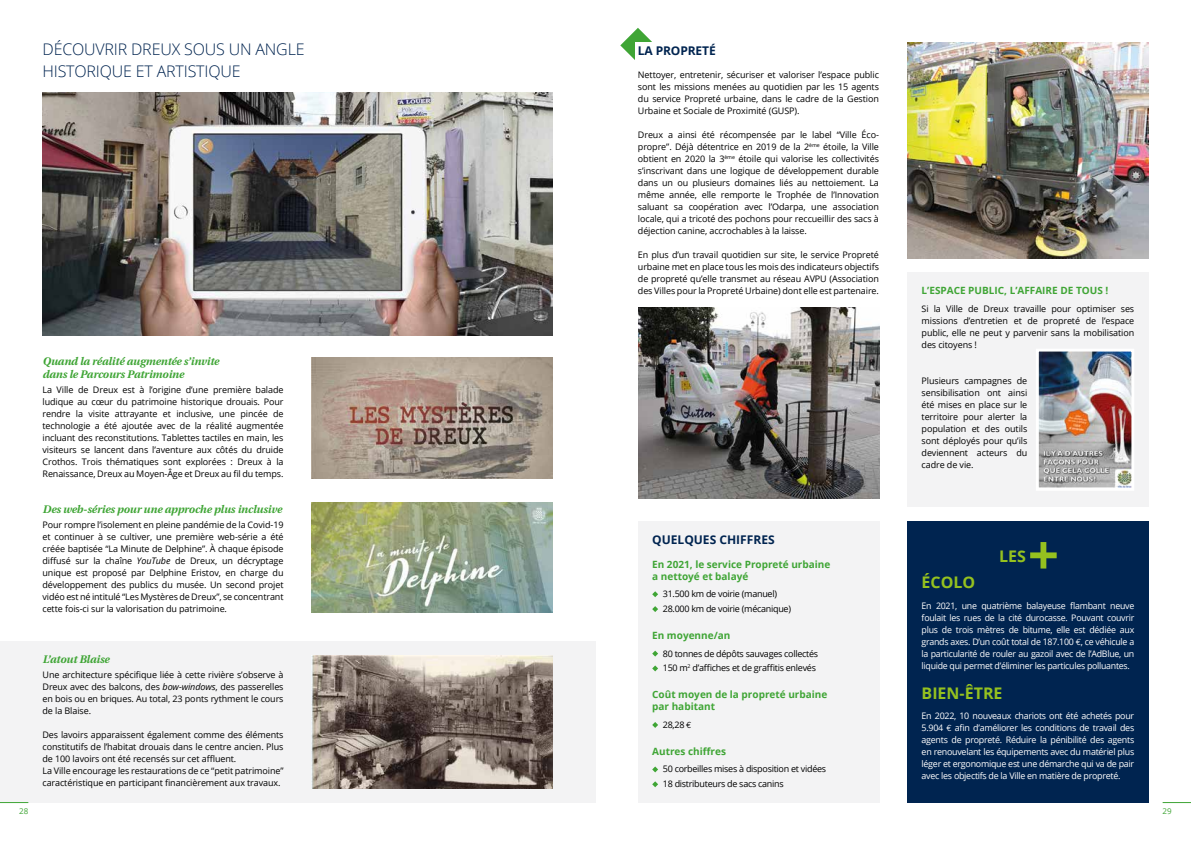
<style>
.page{position:relative;width:1191px;height:842px;background:#fff}
.page>*{position:absolute;margin:0;border:0;box-sizing:border-box;transform-origin:0 0}
.t1{font:300 16px/22px "Open Sans";letter-spacing:-.01em;color:#002450}
.t2{font:700 16px "Open Sans";color:#95c11f}
.t3{font:700 12px "Open Sans";color:#002450}
.t4{font:italic 700 11px/13px "Heuristica";letter-spacing:-.01em;color:#3fa535}
.t5{font:700 10px/12px "Open Sans";color:#3fa535}
.t6{font:9px/12px "Open Sans";letter-spacing:-.01em;color:#000;text-align:justify}
.t7{font:9px/12px "Open Sans";letter-spacing:-.03em;color:#fff;text-align:justify}
.t8{font:9px/14.8px "Open Sans";letter-spacing:-.03em;color:#000}
.t9{font:8px "Open Sans";color:#3fa535}
.s1{font-style:italic}
.s2{font-family:"Euro Mono"}
</style>
<div class="page">
<div style="left:0;top:641px;width:595px;height:161px;background:#f3f3f4"></div>
<svg style="left:0;top:802px;width:28px;height:1px"></svg>
<svg style="left:1162px;top:802px;width:29px;height:1px"></svg>
<svg style="left:620px;top:28px;width:32px;height:32px"></svg>
<div style="left:635px;top:43px;width:246px;height:265px;background:#fff"></div>
<div style="left:907px;top:521px;width:241px;height:281px;background:#002450"></div>
<svg style="left:1030px;top:542px;width:26px;height:26px"></svg>
<div style="left:638px;top:521px;width:241px;height:281px;background:#f3f3f4"></div>
<svg style="left:652px;top:591px;width:6px;height:6px"></svg>
<svg style="left:652px;top:606px;width:6px;height:6px"></svg>
<svg style="left:652px;top:651px;width:6px;height:6px"></svg>
<svg style="left:652px;top:665px;width:6px;height:6px"></svg>
<svg style="left:652px;top:722px;width:6px;height:6px"></svg>
<svg style="left:652px;top:766px;width:6px;height:6px"></svg>
<svg style="left:652px;top:781px;width:6px;height:6px"></svg>
<img style="left:312px;top:357px;width:241px;height:122px">
<img style="left:312px;top:502px;width:241px;height:110px">
<img style="left:43px;top:92px;width:510px;height:243px">
<img style="left:312px;top:655px;width:241px;height:133px">
<div style="left:907px;top:272px;width:241px;height:235px;background:#f3f3f4"></div>
<img style="left:1036px;top:349px;width:98px;height:141px">
<img style="left:638px;top:308px;width:241px;height:190px">
<img style="left:907px;top:43px;width:241px;height:215px">
<h1 class="t1" style="left:43px;top:40px;width:263px">DÉCOUVRIR DREUX SOUS UN ANGLE<br>HISTORIQUE ET ARTISTIQUE</h1>
<h2 class="t3" style="left:638px;top:45px;width:79px">LA PROPRETÉ</h2>
<p class="t6" style="left:638px;top:70px;width:242px">Nettoyer, entretenir, sécuriser et valoriser l’espace public sont les missions menées au quotidien par les 15 agents du service Propreté urbaine, dans le cadre de la Gestion Urbaine et Sociale de Proximité (GUSP).</p>
<p class="t6" style="left:638px;top:130px;width:242px">Dreux a ainsi été récompensée par le label “Ville Éco&shy;propre”. Déjà détentrice en 2019 de la 2<sup>ème</sup> étoile, la Ville obtient en 2020 la 3<sup>ème</sup> étoile qui valorise les collectivités s’inscrivant dans une logique de développement durable dans un ou plusieurs domaines liés au nettoiement. La même année, elle remporte le Trophée de l’Innovation saluant sa coopération avec l’Odarpa, une association locale, qui a tricoté des pochons pour reccueillir des sacs à déjection canine, accrochables à la laisse.</p>
<p class="t6" style="left:638px;top:248px;width:242px">En plus d’un travail quotidien sur site, le service Propreté urbaine met en place tous les mois des indicateurs objectifs de propreté qu’elle transmet au réseau AVPU (Association des Villes pour la Propreté Urbaine) dont elle est partenaire.</p>
<p class="t4" style="left:43px;top:355px;width:178px">Quand la réalité augmentée s’invite dans le Parcours Patrimoine</p>
<p class="t6" style="left:43px;top:384px;width:242px">La Ville de Dreux est à l’origine d’une première balade ludique au cœur du patrimoine historique drouais. Pour rendre la visite attrayante et inclusive, une pincée de technologie a été ajoutée avec de la réalité augmentée incluant des reconstitutions. Tablettes tactiles en main, les visiteurs se lancent dans l’aventure aux côtés du druide Crothos. Trois thématiques sont explorées : Dreux à la Renaissance, Dreux au Moyen-Âge et Dreux au fil du temps.</p>
<p class="t4" style="left:43px;top:503px;width:241px">Des web-séries pour une approche plus inclusive</p>
<p class="t6" style="left:42px;top:520px;width:242px">Pour rompre l’isolement en pleine pandémie de la Covid-19 et continuer à se cultiver, une première web-série a été créée baptisée “La Minute de Delphine”. À chaque épisode diffusé sur la chaîne <span class="s1">YouTube</span> de Dreux, un décryptage unique est proposé par Delphine Eristov, en charge du développement des publics du musée. Un second projet vidéo est né intitulé “Les Mystères de Dreux”, se concentrant cette fois-ci sur la valorisation du patrimoine.</p>
<p class="t4" style="left:43px;top:653px;width:68px">L’atout Blaise</p>
<p class="t6" style="left:42px;top:668px;width:242px">Une architecture spécifique liée à cette rivière s’observe à Dreux avec des balcons, des <span class="s1">bow-windows</span>, des passerelles en bois ou en briques. Au total, 23 ponts rythment le cours de la Blaise.</p>
<p class="t6" style="left:42px;top:730px;width:242px;text-align:left">Des lavoirs apparaissent également comme des éléments constitutifs de l’habitat drouais dans le centre ancien. Plus de 100 lavoirs ont été recensés sur cet affluent.<br>La Ville encourage les restaurations de ce “petit patrimoine” caractéristique en participant financièrement aux travaux.</p>
<h2 class="t3" style="left:652px;top:535px;width:124px">QUELQUES CHIFFRES</h2>
<p class="t5" style="left:652px;top:558px;width:180px">En 2021, le service Propreté urbaine a nettoyé et balayé</p>
<p class="t8" style="left:663px;top:587px;width:130px">31.500 km de voirie (manuel)<br>28.000 km de voirie (mécanique)</p>
<p class="t5" style="left:652px;top:629px;width:80px">En moyenne/an</p>
<p class="t8" style="left:663px;top:647px;width:157px">80 tonnes de dépôts sauvages collectés<br>150 m<sup>2</sup> d’affiches et de graffitis enlevés</p>
<p class="t5" style="left:652px;top:688px;width:177px">Coût moyen de la propreté urbaine par habitant</p>
<p class="t6" style="left:663px;top:719px;width:30px">28,28 <span class="s2">E</span></p>
<p class="t5" style="left:652px;top:745px;width:75px">Autres chiffres</p>
<p class="t8" style="left:663px;top:761px;width:165px">50 corbeilles mises à disposition et vidées<br>18 distributeurs de sacs canins</p>
<p class="t5" style="left:921px;top:286px;width:188px">L’ESPACE PUBLIC, L’AFFAIRE DE TOUS !</p>
<p class="t6" style="left:921px;top:304px;width:214px">Si la Ville de Dreux travaille pour optimiser ses missions d’entretien et de propreté de l’espace public, elle ne peut y parvenir sans la mobilisation des citoyens !</p>
<p class="t6" style="left:921px;top:376px;width:107px">Plusieurs campagnes de sensibilisation ont ainsi été mises en place sur le territoire pour alerter la population et des outils sont déployés pour qu’ils deviennent acteurs du cadre de vie.</p>
<h1 class="t2" style="left:999px;top:549px;width:28px">LES</h1>
<h1 class="t2" style="left:921px;top:576px;width:55px">ÉCOLO</h1>
<p class="t7" style="left:921px;top:599px;width:214px">En 2021, une quatrième balayeuse flambant neuve foulait les rues de la cité durocasse. Pouvant couvrir plus de trois mètres de bitume, elle est dédiée aux grands axes. D’un coût total de 187.100 <span class="s2">E</span>, ce véhicule a la particularité de rouler au gazoil avec de l’AdBlue, un liquide qui permet d’éliminer les particules polluantes.</p>
<h1 class="t2" style="left:921px;top:681px;width:82px">BIEN-ÊTRE</h1>
<p class="t7" style="left:921px;top:711px;width:214px">En 2022, 10 nouveaux chariots ont été achetés pour 5.904 <span class="s2">E</span> afin d’améliorer les conditions de travail des agents de propreté. Réduire la pénibilité des agents en renouvelant les équipements avec du matériel plus léger et ergonomique est une démarche qui va de pair avec les objectifs de la Ville en matière de propreté.</p>
<p class="t9" style="left:19px;top:807px;width:11px">28</p>
<p class="t9" style="left:1162px;top:807px;width:11px">29</p>
</div>
